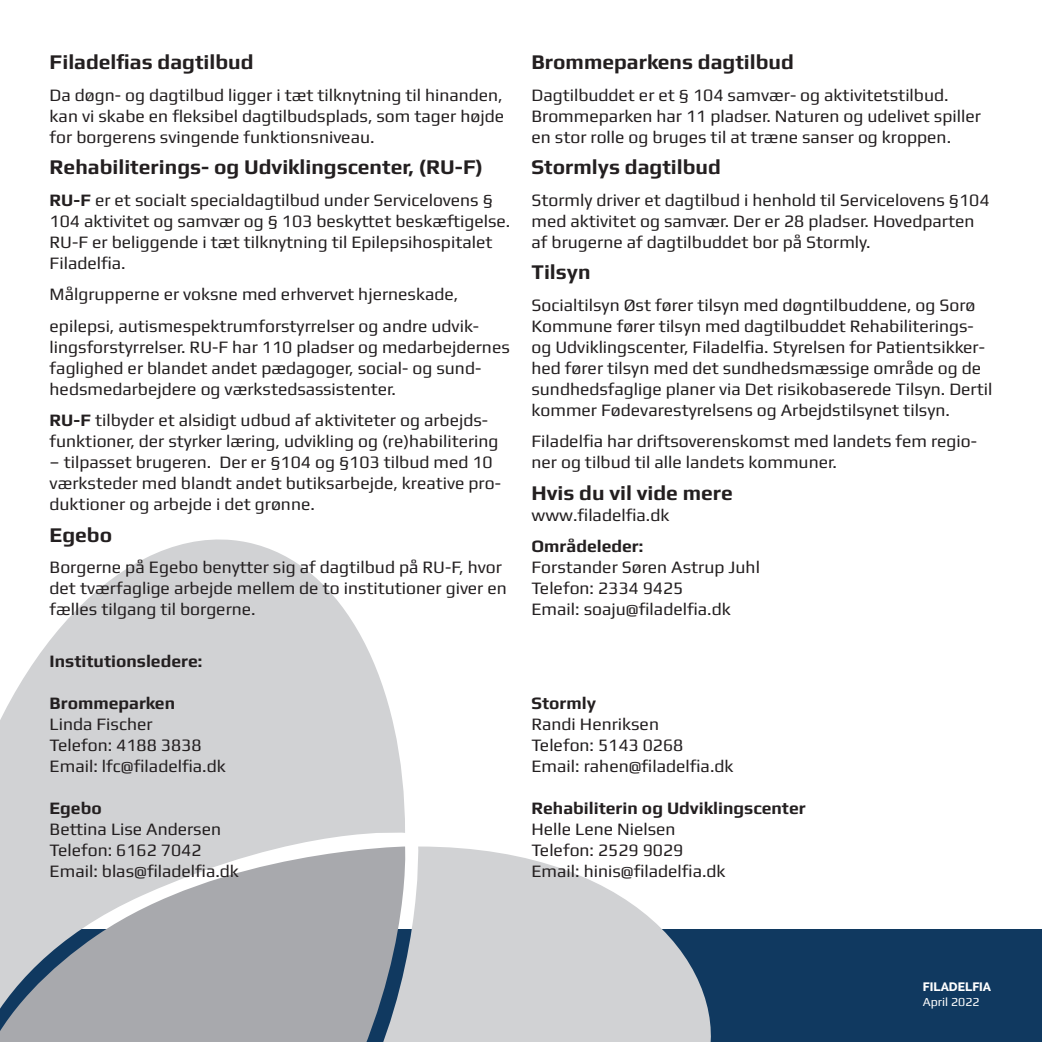
<style>
.page{position:relative;width:1042px;height:1042px;background:#fff}
.page>*{position:absolute;margin:0;border:0;box-sizing:border-box;transform-origin:0 0}
.t1{font:700 21px "Play";color:#231f20}
.t2{font:17.5px/21px "Play";color:#231f20}
.t3{font:700 17.5px "Play";color:#231f20}
.t4{font:800 12.25px "Raleway";color:#fff}
.t5{font:12.25px "Play";color:#fff}
.s1{font-weight:700}
</style>
<div class="page">
<div style="left:0;top:929px;width:1042px;height:113px;background:#103960"></div>
<svg style="left:0;top:539px;width:405px;height:307px;fill:#d1d2d4"></svg>
<svg style="left:413px;top:846px;width:298px;height:196px;fill:#d1d2d4"></svg>
<svg style="left:0;top:846px;width:413px;height:196px;background:#afb1b6"></svg>
<p class="t1" style="left:50px;top:50px;width:205px">Filadelfias dagtilbud</p>
<p class="t2" style="left:50px;top:84px;width:456px;text-align:justify">Da døgn- og dagtilbud ligger i tæt tilknytning til hinanden, kan vi skabe en fleksibel dagtilbudsplads, som tager højde for borgerens svingende funktionsniveau.</p>
<p class="t1" style="left:50px;top:155px;width:435px">Rehabiliterings- og Udviklingscenter, (RU-F)</p>
<p class="t2" style="left:50px;top:189px;width:462px"><span class="s1">RU-F</span> er et socialt specialdagtilbud under Servicelovens § 104 aktivitet og samvær og § 103 beskyttet beskæftigelse.<br>RU-F er beliggende i tæt tilknytning til Epilepsihospitalet Filadelfia.</p>
<p class="t2" style="left:50px;top:278px;width:431px;line-height:31.5px">Målgrupperne er voksne med erhvervet hjerneskade, epilepsi, autismespektrumforstyrrelser og andre udvik-</p>
<p class="t2" style="left:50px;top:336px;width:462px">lingsforstyrrelser. RU-F har 110 pladser og medarbejdernes faglighed er blandet andet pædagoger, social- og sund&shy;hedsmedarbejdere og værkstedsassistenter.</p>
<p class="t2" style="left:50px;top:409px;width:450px"><span class="s1">RU-F</span> tilbyder et alsidigt udbud af aktiviteter og arbejds&shy;funktioner, der styrker læring, udvikling og (re)habilitering</p>
<p class="t2" style="left:50px;top:451px;width:453px">– tilpasset brugeren. Der er §104 og §103 tilbud med 10 værksteder med blandt andet butiksarbejde, kreative pro&shy;duktioner og arbejde i det grønne.</p>
<p class="t1" style="left:50px;top:522px;width:64px">Egebo</p>
<p class="t2" style="left:50px;top:556px;width:459px">Borgerne på Egebo benytter sig af dagtilbud på RU-F, hvor det tværfaglige arbejde mellem de to institutioner giver en fælles tilgang til borgerne.</p>
<p class="t3" style="left:50px;top:651px;width:154px">Institutionsledere:</p>
<p class="t3" style="left:50px;top:693px;width:127px">Brommeparken</p>
<p class="t2" style="left:50px;top:713px;width:105px">Linda Fischer</p>
<p class="t2" style="left:50px;top:734px;width:153px">Telefon: 4188 3838</p>
<p class="t2" style="left:50px;top:755px;width:178px">Email: lfc@filadelfia.dk</p>
<p class="t3" style="left:50px;top:798px;width:54px">Egebo</p>
<p class="t2" style="left:50px;top:818px;width:173px">Bettina Lise Andersen</p>
<p class="t2" style="left:50px;top:839px;width:153px">Telefon: 6162 7042</p>
<p class="t2" style="left:50px;top:860px;width:191px">Email: blas@filadelfia.dk</p>
<p class="t1" style="left:531px;top:50px;width:264px">Brommeparkens dagtilbud</p>
<p class="t2" style="left:531px;top:84px;width:418px">Dagtilbuddet er et § 104 samvær- og aktivitetstilbud.</p>
<p class="t2" style="left:531px;top:105px;width:451px">Brommeparken har 11 pladser. Naturen og udelivet spiller en stor rolle og bruges til at træne sanser og kroppen.</p>
<p class="t1" style="left:531px;top:155px;width:191px">Stormlys dagtilbud</p>
<p class="t2" style="left:531px;top:189px;width:459px">Stormly driver et dagtilbud i henhold til Servicelovens §104 med aktivitet og samvær. Der er 28 pladser. Hovedparten af brugerne af dagtilbuddet bor på Stormly.</p>
<p class="t1" style="left:531px;top:260px;width:61px">Tilsyn</p>
<p class="t2" style="left:531px;top:294px;width:462px">Socialtilsyn Øst fører tilsyn med døgntilbuddene, og Sorø Kommune fører tilsyn med dagtilbuddet Rehabiliterings&shy;og Udviklingscenter, Filadelfia. Styrelsen for Patientsikker&shy;hed fører tilsyn med det sundhedsmæssige område og de sundhedsfaglige planer via Det risikobaserede Tilsyn. Dertil kommer Fødevarestyrelsens og Arbejdstilsynet tilsyn.</p>
<p class="t2" style="left:531px;top:430px;width:447px">Filadelfia har driftsoverenskomst med landets fem regio&shy;ner og tilbud til alle landets kommuner.</p>
<p class="t1" style="left:531px;top:480px;width:203px">Hvis du vil vide mere</p>
<p class="t2" style="left:531px;top:504px;width:139px">www.filadelfia.dk</p>
<p class="t3" style="left:531px;top:536px;width:113px">Områdeleder:</p>
<p class="t2" style="left:531px;top:556px;width:230px">Forstander Søren Astrup Juhl</p>
<p class="t2" style="left:531px;top:577px;width:153px">Telefon: 2334 9425</p>
<p class="t2" style="left:531px;top:598px;width:201px">Email: soaju@filadelfia.dk</p>
<p class="t3" style="left:531px;top:693px;width:66px">Stormly</p>
<p class="t2" style="left:531px;top:713px;width:129px">Randi Henriksen</p>
<p class="t2" style="left:531px;top:734px;width:153px">Telefon: 5143 0268</p>
<p class="t2" style="left:531px;top:755px;width:203px">Email: rahen@filadelfia.dk</p>
<p class="t3" style="left:531px;top:798px;width:276px">Rehabiliterin og Udviklingscenter</p>
<p class="t2" style="left:531px;top:818px;width:146px">Helle Lene Nielsen</p>
<p class="t2" style="left:531px;top:839px;width:153px">Telefon: 2529 9029</p>
<p class="t2" style="left:531px;top:860px;width:196px">Email: hinis@filadelfia.dk</p>
<p class="t4" style="left:923px;top:980px;width:70px">FILADELFIA</p>
<p class="t5" style="left:923px;top:994px;width:58px">April 2022</p>
</div>
